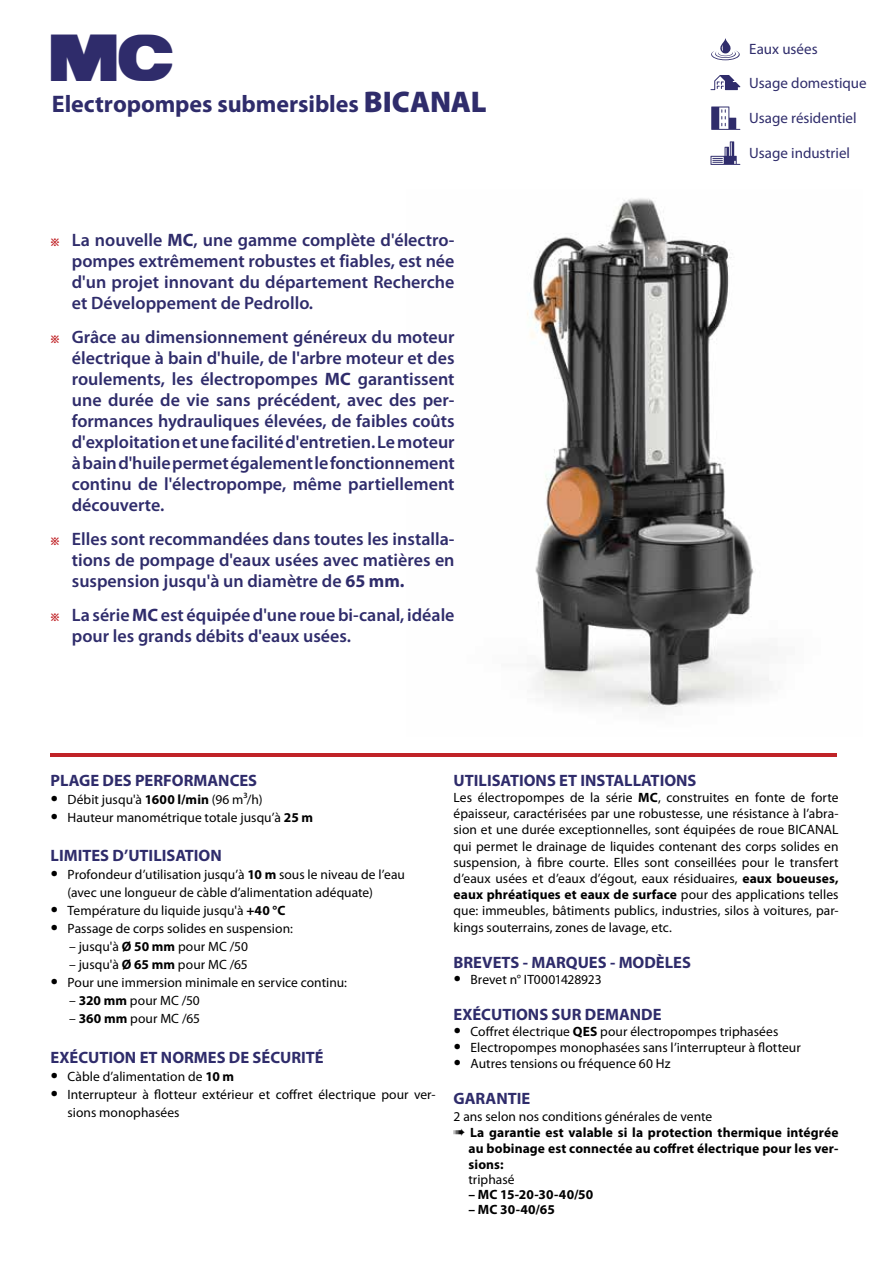
<style>
.page{position:relative;width:893px;height:1263px;background:#fff}
.page>*{position:absolute;margin:0;border:0;box-sizing:border-box;transform-origin:0 0}
.t1{font:54px "PEDROLLO";color:#2f2c6b;scale:.9 1}
.t2{font:700 24px "Myriad Pro";color:#2f2c6b}
.t3{font:600 18px/21px "Myriad Pro";color:#2f2c6b;text-align:justify}
.t4{font:700 16.5px "Myriad Pro";color:#2f2c6b}
.t5{font:15px "Myriad Pro";color:#2f2c6b}
.t6{font:13.5px/16.2px "Myriad Pro";letter-spacing:.005em;color:#000}
.t7{font:700 13.5px "Myriad Pro";letter-spacing:.01em;color:#000}
.s1{font-weight:900;font-size:30px}
.s2{font-family:"Apple SD Gothic Neo";font-weight:800;font-size:10.5px;color:#c02327}
.s3{font-weight:700}
.s4{font-weight:700;font-size:21px}
</style>
<div class="page">
<img style="left:527px;top:198px;width:242px;height:513px">
<svg style="left:711px;top:107px;width:29px;height:23px"></svg>
<svg style="left:710px;top:75px;width:30px;height:15px"></svg>
<svg style="left:711px;top:38px;width:29px;height:22px"></svg>
<svg style="left:710px;top:141px;width:30px;height:24px"></svg>
<hr style="left:51px;top:753px;width:786px;height:3px;background:#c02327">
<h1 class="t1" style="left:51px;top:32px;width:138px">MC</h1>
<h2 class="t2" style="left:52px;top:89px;width:436px">Electropompes submersibles <span class="s1">BICANAL</span></h2>
<h3 class="t3" style="left:72px;top:229px;width:384px;text-indent:-21px"><span class="s2">※</span> La nouvelle <span class="s3">MC</span>, une gamme complète d'électro&shy;pompes extrêmement robustes et fiables, est née d'un projet innovant du département Recherche et Développement de Pedrollo.</h3>
<p class="t3" style="left:72px;top:326px;width:384px;text-indent:-21px"><span class="s2">※</span> Grâce au dimensionnement généreux du moteur électrique à bain d'huile, de l'arbre moteur et des roulements, les électropompes <span class="s3">MC</span> garantissent une durée de vie sans précédent, avec des per&shy;formances hydrauliques élevées, de faibles coûts d'exploitation et une facilité d'entretien. Le moteur à bain d'huile permet également le fonctionnement continu de l'électropompe, même partiellement découverte.</p>
<h3 class="t3" style="left:72px;top:528px;width:384px;text-indent:-21px"><span class="s2">※</span> Elles sont recommandées dans toutes les installa&shy;tions de pompage d'eaux usées avec matières en suspension jusqu'à un diamètre de <span class="s3">65 mm.</span></h3>
<h3 class="t3" style="left:72px;top:604px;width:384px;text-indent:-21px"><span class="s2">※</span> La série <span class="s3">MC</span> est équipée d'une roue bi-canal, idéale pour les grands débits d'eaux usées.</h3>
<p class="t5" style="left:749px;top:39px;width:70px">Eaux usées</p>
<p class="t5" style="left:749px;top:74px;width:119px">Usage domestique</p>
<p class="t5" style="left:749px;top:109px;width:109px">Usage résidentiel</p>
<p class="t5" style="left:749px;top:144px;width:102px">Usage industriel</p>
<p class="t4" style="left:51px;top:769px;width:208px">PLAGE DES PERFORMANCES</p>
<p class="t6" style="left:51px;top:791px;width:213px"><span class="s4">•</span> Débit jusqu'à <span class="s3">1600 l/min</span> (96 m3/h)</p>
<p class="t6" style="left:51px;top:809px;width:264px"><span class="s4">•</span> Hauteur manométrique totale jusqu’à <span class="s3">25 m</span></p>
<p class="t4" style="left:51px;top:845px;width:173px">LIMITES D’UTILISATION</p>
<p class="t6" style="left:68px;top:866px;width:339px;line-height:18px;text-indent:-17px"><span class="s4">•</span> Profondeur d’utilisation jusqu’à <span class="s3">10 m</span> sous le niveau de l’eau (avec une longueur de càble d’alimentation adéquate)</p>
<p class="t6" style="left:51px;top:902px;width:236px"><span class="s4">•</span> Température du liquide jusqu'à <span class="s3">+40 °C</span></p>
<p class="t6" style="left:51px;top:920px;width:244px"><span class="s4">•</span> Passage de corps solides en suspension:</p>
<p class="t6" style="left:69px;top:938px;width:180px">– jusqu'à <span class="s3">Ø 50 mm</span> pour MC /50</p>
<p class="t6" style="left:69px;top:956px;width:180px">– jusqu'à <span class="s3">Ø 65 mm</span> pour MC /65</p>
<p class="t6" style="left:51px;top:974px;width:298px"><span class="s4">•</span> Pour une immersion minimale en service continu:</p>
<p class="t6" style="left:69px;top:992px;width:132px">– <span class="s3">320 mm</span> pour MC /50</p>
<p class="t6" style="left:69px;top:1010px;width:132px">– <span class="s3">360 mm</span> pour MC /65</p>
<p class="t4" style="left:51px;top:1047px;width:275px">EXÉCUTION ET NORMES DE SÉCURITÉ</p>
<p class="t6" style="left:51px;top:1068px;width:185px"><span class="s4">•</span> Càble d’alimentation de <span class="s3">10 m</span></p>
<p class="t6" style="left:68px;top:1085px;width:369px;line-height:18px;text-indent:-17px"><span class="s4">•</span> Interrupteur à flotteur extérieur et coffret électrique pour ver&shy;sions monophasées</p>
<p class="t4" style="left:454px;top:769px;width:244px">UTILISATIONS ET INSTALLATIONS</p>
<p class="t6" style="left:454px;top:789px;width:386px;text-align:justify">Les électropompes de la série <span class="s3">MC</span>, construites en fonte de forte épaisseur, caractérisées par une robustesse, une résistance à l’abra&shy;sion et une durée exceptionnelles, sont équipées de roue BICANAL qui permet le drainage de liquides contenant des corps solides en suspension, à fibre courte. Elles sont conseillées pour le transfert d’eaux usées et d’eaux d’égout, eaux résiduaires, <span class="s3">eaux boueuses, eaux phréatiques et eaux de surface</span> pour des applications telles que: immeubles, bâtiments publics, industries, silos à voitures, par&shy;kings souterrains, zones de lavage, etc.</p>
<p class="t4" style="left:454px;top:951px;width:239px">BREVETS - MARQUES - MODÈLES</p>
<p class="t6" style="left:454px;top:971px;width:149px"><span class="s4">•</span> Brevet n° IT0001428923</p>
<p class="t4" style="left:454px;top:1003px;width:209px">EXÉCUTIONS SUR DEMANDE</p>
<p class="t6" style="left:454px;top:1023px;width:326px"><span class="s4">•</span> Coffret électrique <span class="s3">QES</span> pour électropompes triphasées</p>
<p class="t6" style="left:454px;top:1039px;width:348px"><span class="s4">•</span> Electropompes monophasées sans l’interrupteur à flotteur</p>
<p class="t6" style="left:454px;top:1055px;width:218px"><span class="s4">•</span> Autres tensions ou fréquence 60 Hz</p>
<p class="t4" style="left:454px;top:1088px;width:78px">GARANTIE</p>
<p class="t6" style="left:454px;top:1108px;width:260px">2 ans selon nos conditions générales de vente</p>
<p class="t7" style="left:454px;top:1123px;width:386px">➠ La garantie est valable si la protection thermique intégrée</p>
<p class="t7" style="left:469px;top:1140px;width:371px">au bobinage est connectée au coffret électrique pour les ver-</p>
<p class="t7" style="left:469px;top:1156px;width:37px">sions:</p>
<p class="t6" style="left:468px;top:1171px;width:48px">triphasé</p>
<p class="t7" style="left:468px;top:1185px;width:126px">– MC 15-20-30-40/50</p>
<p class="t7" style="left:468px;top:1200px;width:88px">– MC 30-40/65</p>
</div>
